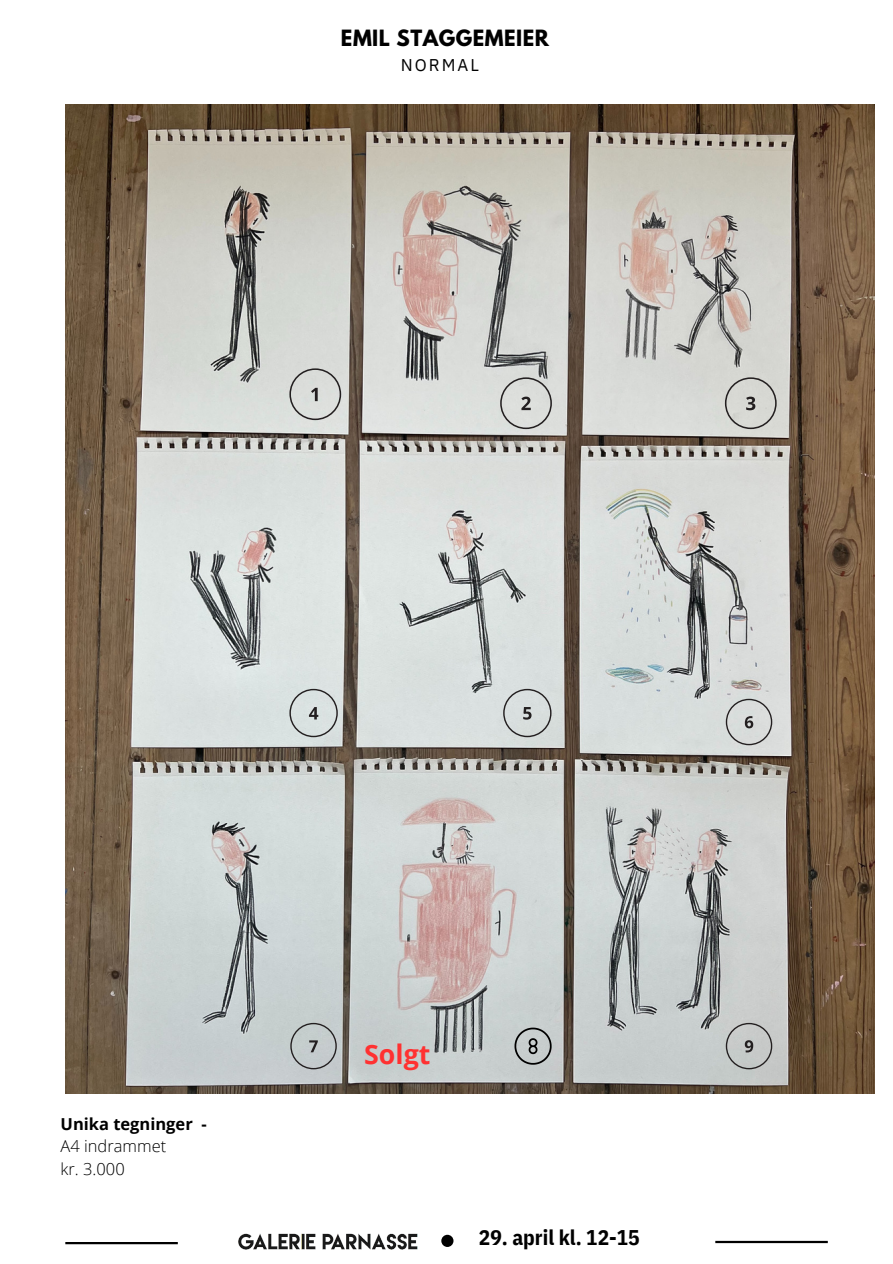
<style>
.page{position:relative;width:893px;height:1264px;background:#fff}
.page>*{position:absolute;margin:0;border:0;box-sizing:border-box;transform-origin:0 0}
.t1{font:700 26.7px "Open Sans";color:#ff3131}
.t2{font:700 21.3px "IBM Plex Sans Cond";color:#000}
.t3{font:700 19.8px "League Spartan";letter-spacing:.025em;color:#000}
.t4{font:16.95px "IBM Plex Sans";letter-spacing:.12em;color:#000}
.t5{font:300 16.5px/22.5px "Open Sans";color:#000}
.t6{font:700 16.5px "Open Sans";color:#000}
</style>
<div class="page">
<hr style="left:715px;top:1240px;width:112px;height:3px;background:#000">
<div style="left:441px;top:1234px;width:12px;height:12px;background:#000;border-radius:50%"></div>
<img style="left:238px;top:1233px;width:180px;height:17px">
<hr style="left:65px;top:1241px;width:113px;height:3px;background:#000">
<img style="left:65px;top:105px;width:808px;height:988px">
<svg style="left:289px;top:368px;width:52px;height:52px;background:#c7c9c7"></svg>
<svg style="left:500px;top:377px;width:52px;height:52px;background:#c6c7c5"></svg>
<svg style="left:724px;top:377px;width:52px;height:52px;background:#c2c3bf"></svg>
<svg style="left:289px;top:689px;width:49px;height:48px;background:#c4cbca"></svg>
<svg style="left:503px;top:689px;width:48px;height:48px;background:#c3c7c7"></svg>
<svg style="left:725px;top:698px;width:47px;height:47px;background:#c4c6c5"></svg>
<svg style="left:290px;top:1022px;width:47px;height:47px;background:#b3b9ba"></svg>
<svg style="left:725px;top:1022px;width:47px;height:47px;background:#b4b6b5"></svg>
<svg style="left:514px;top:1027px;width:37px;height:37px"></svg>
<p class="t3" style="left:341px;top:28px;width:209px">EMIL STAGGEMEIER</p>
<p class="t4" style="left:401px;top:54px;width:80px">NORMAL</p>
<p class="t6" style="left:61px;top:1111px;width:147px">Unika tegninger -</p>
<p class="t5" style="left:61px;top:1134px;width:107px">A4 indrammet kr. 3.000</p>
<h1 class="t1" style="left:364px;top:1035px;width:68px">Solgt</h1>
<p class="t2" style="left:479px;top:1223px;width:162px">29. april kl. 12-15</p>
</div>
